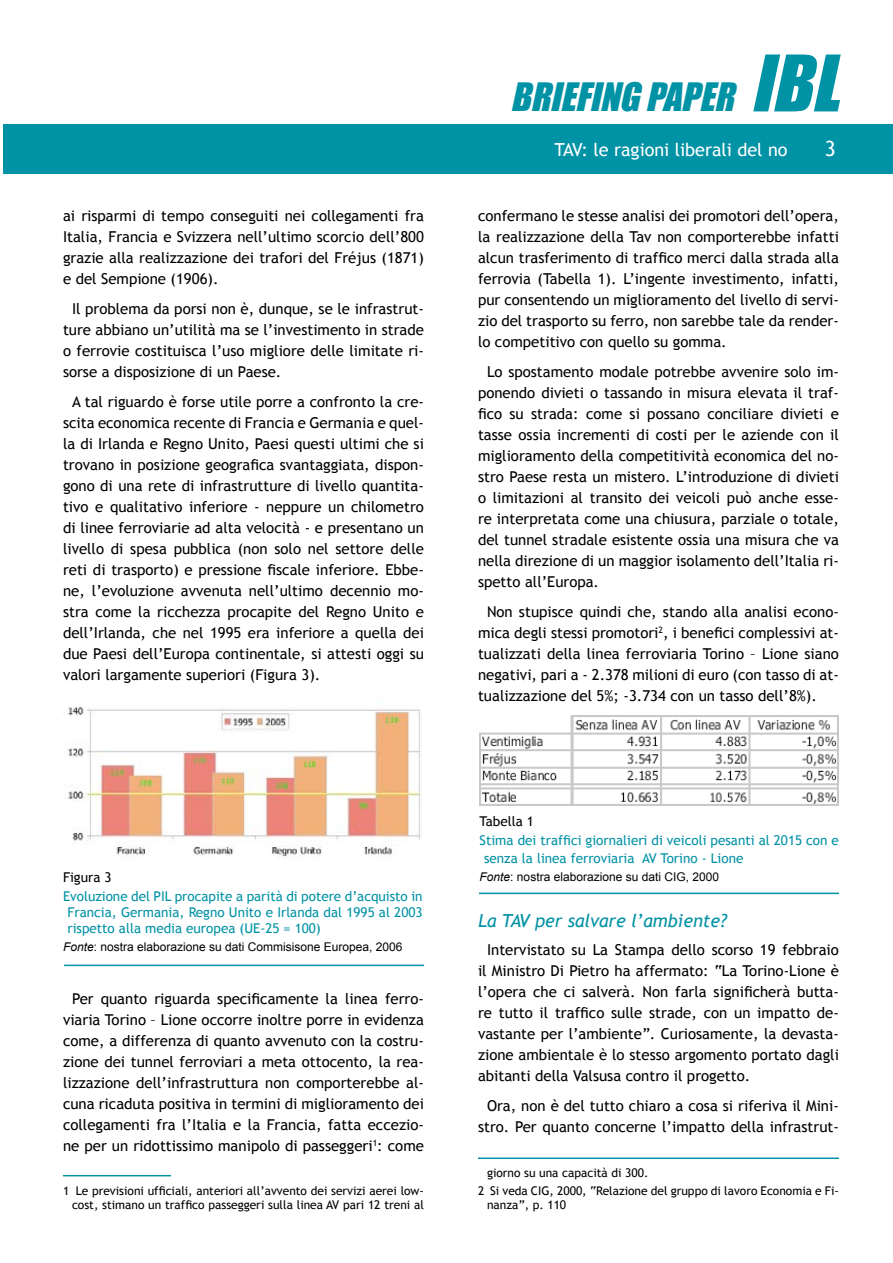
<style>
.page{position:relative;width:893px;height:1263px;background:#fff}
.page>*{position:absolute;margin:0;border:0;box-sizing:border-box;transform-origin:0 0}
.t1{font:italic 36px "Impact";color:#0092a5}
.t2{font:18px "Trebuchet MS";color:#fff}
.t3{font:italic 18px "Trebuchet MS";color:#0092a5}
.t4{font:15px/21px "Trebuchet MS";color:#000;text-align:justify}
.t5{font:13.5px/16.2px "Trebuchet MS";color:#0092a5;text-align:justify}
.t6{font:13.5px "Trebuchet MS";color:#000}
.t7{font:12px/14.4px "Trebuchet MS";color:#000;text-align:center}
.t8{font:12px "Arial";color:#000}
.s1{font-style:italic}
.s2{font-size:72px}
</style>
<div class="page">
<hr style="left:0;top:124px;width:1px;height:49px;background:#0092a5">
<div style="left:4px;top:124px;width:889px;height:49px;background:#0092a5"></div>
<hr style="left:63px;top:1175px;width:108px;height:1px;background:#0092a5">
<hr style="left:478px;top:1157px;width:361px;height:2px;background:#0092a5">
<img style="left:63px;top:706px;width:359px;height:154px">
<hr style="left:64px;top:965px;width:360px;height:1px;background:#0092a5">
<img style="left:480px;top:716px;width:359px;height:90px">
<hr style="left:479px;top:893px;width:360px;height:1px;background:#0092a5">
<p class="t4" style="left:63px;top:205px;width:362px">ai risparmi di tempo conseguiti nei collegamenti fra Italia, Francia e Svizzera nell’ultimo scorcio dell’800 grazie alla realizzazione dei trafori del Fréjus (1871) e del Sempione (1906).</p>
<p class="t4" style="left:63px;top:298px;width:362px;text-indent:9px">Il problema da porsi non è, dunque, se le infrastrut&shy;ture abbiano un’utilità ma se l’investimento in strade o ferrovie costituisca l’uso migliore delle limitate ri&shy;sorse a disposizione di un Paese.</p>
<p class="t4" style="left:63px;top:391px;width:362px;text-indent:9px">A tal riguardo è forse utile porre a confronto la cre&shy;scita economica recente di Francia e Germania e quel&shy;la di Irlanda e Regno Unito, Paesi questi ultimi che si trovano in posizione geografica svantaggiata, dispon&shy;gono di una rete di infrastrutture di livello quantita&shy;tivo e qualitativo inferiore - neppure un chilometro di linee ferroviarie ad alta velocità - e presentano un livello di spesa pubblica (non solo nel settore delle reti di trasporto) e pressione fiscale inferiore. Ebbe&shy;ne, l’evoluzione avvenuta nell’ultimo decennio mo&shy;stra come la ricchezza procapite del Regno Unito e dell’Irlanda, che nel 1995 era inferiore a quella dei due Paesi dell’Europa continentale, si attesti oggi su valori largamente superiori (Figura 3).</p>
<p class="t6" style="left:63px;top:869px;width:48px">Figura 3</p>
<p class="t5" style="left:68px;top:888px;width:357px;text-indent:-4px">Evoluzione del PIL procapite a parità di potere d’acquisto in Francia, Germania, Regno Unito e Irlanda dal 1995 al 2003 rispetto alla media europea (UE-25 = 100)</p>
<p class="t8" style="left:63px;top:939px;width:341px"><span class="s1">Fonte</span>: nostra elaborazione su dati Commisisone Europea, 2006</p>
<p class="t4" style="left:63px;top:988px;width:362px;text-indent:9px">Per quanto riguarda specificamente la linea ferro&shy;viaria Torino – Lione occorre inoltre porre in evidenza come, a differenza di quanto avvenuto con la costru&shy;zione dei tunnel ferroviari a meta ottocento, la rea&shy;lizzazione dell’infrastruttura non comporterebbe al&shy;cuna ricaduta positiva in termini di miglioramento dei collegamenti fra l’Italia e la Francia, fatta eccezio&shy;ne per un ridottissimo manipolo di passeggeri : come</p>
<p class="t7" style="left:72px;top:1183px;width:353px">Le previsioni ufficiali, anteriori all’avvento dei servizi aerei low&shy;cost, stimano un traffico passeggeri sulla linea AV pari 12 treni al</p>
<h1 class="t1" style="left:510px;top:75px;width:348px">BRIEFING PAPER <span class="s2">IBL</span></h1>
<p class="t2" style="left:554px;top:139px;width:235px">TAV: le ragioni liberali del no</p>
<p class="t4" style="left:478px;top:205px;width:362px">confermano le stesse analisi dei promotori dell’opera, la realizzazione della Tav non comporterebbe infatti alcun trasferimento di traffico merci dalla strada alla ferrovia (Tabella 1). L’ingente investimento, infatti, pur consentendo un miglioramento del livello di servi&shy;zio del trasporto su ferro, non sarebbe tale da render&shy;lo competitivo con quello su gomma.</p>
<p class="t4" style="left:478px;top:361px;width:362px;text-indent:9px">Lo spostamento modale potrebbe avvenire solo im&shy;ponendo divieti o tassando in misura elevata il traf&shy;fico su strada: come si possano conciliare divieti e tasse ossia incrementi di costi per le aziende con il miglioramento della competitività economica del no&shy;stro Paese resta un mistero. L’introduzione di divieti o limitazioni al transito dei veicoli può anche esse&shy;re interpretata come una chiusura, parziale o totale, del tunnel stradale esistente ossia una misura che va nella direzione di un maggior isolamento dell’Italia ri&shy;spetto all’Europa.</p>
<p class="t4" style="left:478px;top:601px;width:362px;text-indent:9px">Non stupisce quindi che, stando alla analisi econo&shy;mica degli stessi promotori , i benefici complessivi at&shy;tualizzati della linea ferroviaria Torino – Lione siano negativi, pari a - 2.378 milioni di euro (con tasso di at&shy;tualizzazione del 5%; -3.734 con un tasso dell’8%).</p>
<p class="t6" style="left:480px;top:813px;width:56px">Tabella 1</p>
<p class="t5" style="left:484px;top:832px;width:356px;line-height:18px;text-indent:-4px">Stima dei traffici giornalieri di veicoli pesanti al 2015 con e senza la linea ferroviaria AV Torino - Lione</p>
<p class="t8" style="left:480px;top:870px;width:241px"><span class="s1">Fonte</span>: nostra elaborazione su dati CIG, 2000</p>
<p class="t3" style="left:478px;top:910px;width:250px">La TAV per salvare l’ambiente?</p>
<p class="t4" style="left:478px;top:940px;width:362px;text-indent:9px">Intervistato su La Stampa dello scorso 19 febbraio il Ministro Di Pietro ha affermato: “La Torino-Lione è l’opera che ci salverà. Non farla significherà butta&shy;re tutto il traffico sulle strade, con un impatto de&shy;vastante per l’ambiente”. Curiosamente, la devasta&shy;zione ambientale è lo stesso argomento portato dagli abitanti della Valsusa contro il progetto.</p>
<p class="t4" style="left:478px;top:1096px;width:362px;text-align:right">Ora, non è del tutto chiaro a cosa si riferiva il Mini&shy;stro. Per quanto concerne l’impatto della infrastrut-</p>
<p class="t7" style="left:487px;top:1164px;width:353px;line-height:17.4px;text-align:left">giorno su una capacità di 300.<br>Si veda CIG, 2000, “Relazione del gruppo di lavoro Economia e Fi-</p>
<p class="t7" style="left:487px;top:1198px;width:81px">nanza”, p. 110</p>
</div>
